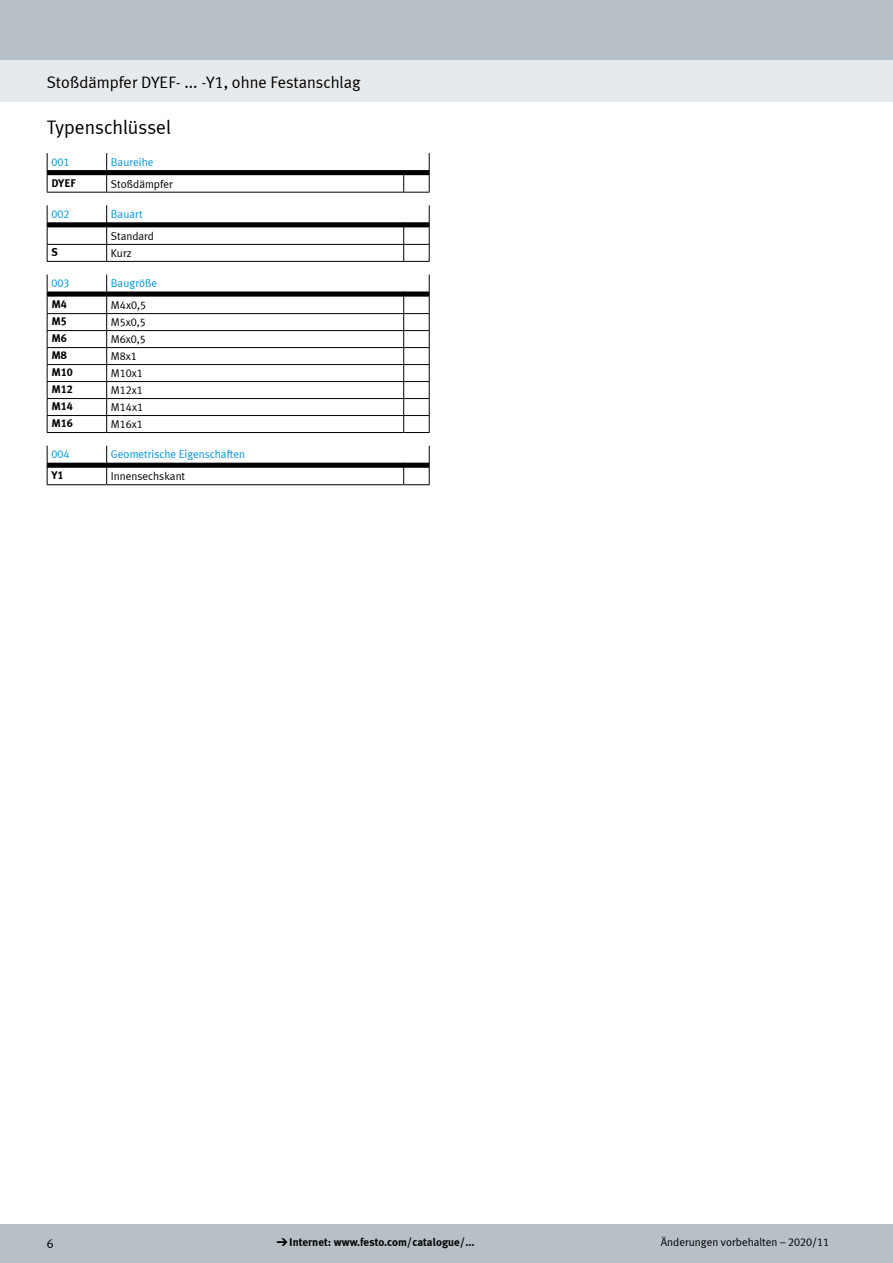
<style>
.page{position:relative;width:893px;height:1263px;background:#fff}
.page>*{position:absolute;margin:0;border:0;box-sizing:border-box;transform-origin:0 0}
.FES_title_section{font:19.5px "Meta Plus LF";color:#000}
.FES_title_family{font:16.5px "Meta Plus LF";color:#000}
.t1{font:12.75px "Meta Plus LF";color:#000}
.t2{font:11.25px/21.6px "Meta Plus LF";color:#000}
.t3{font:700 11.25px "Meta Plus LF";color:#000}
.t4{font:11.25px "Meta Plus LF";color:#0095db}
.s1{color:#0095db}
.s2{font-family:"Meto Pict 182";font-weight:400}
</style>
<div class="page">
<div style="left:0;top:1225px;width:893px;height:38px;background:#b6c0c6"></div>
<div style="left:0;top:60px;width:893px;height:42px;background:#e7eaec"></div>
<div style="left:0;top:0;width:893px;height:60px;background:#b6c0c6"></div>
<svg style="left:47px;top:153px;width:383px;height:40px"></svg>
<svg style="left:47px;top:205px;width:383px;height:57px"></svg>
<svg style="left:47px;top:274px;width:383px;height:159px"></svg>
<svg style="left:47px;top:446px;width:383px;height:39px"></svg>
<p class="FES_title_family" style="left:47px;top:73px;width:315px">Stoßdämpfer DYEF- ... -Y1, ohne Festanschlag</p>
<p class="FES_title_section" style="left:47px;top:116px;width:126px">Typenschlüssel</p>
<p class="t4" style="left:51px;top:155px;width:20px">001</p>
<p class="t4" style="left:111px;top:155px;width:44px">Baureihe</p>
<p class="t3" style="left:51px;top:176px;width:26px">DYEF</p>
<p class="t2" style="left:111px;top:173px;width:63px">Stoßdämpfer</p>
<p class="t4" style="left:51px;top:207px;width:20px">002</p>
<p class="t2" style="left:111px;top:203px;width:45px"><span class="s1">Bauart<br></span>Standard</p>
<p class="t3" style="left:51px;top:245px;width:8px">S</p>
<p class="t2" style="left:111px;top:242px;width:22px">Kurz</p>
<p class="t4" style="left:51px;top:277px;width:20px">003</p>
<p class="t4" style="left:111px;top:277px;width:48px">Baugröße</p>
<p class="t3" style="left:51px;top:297px;width:17px">M4</p>
<p class="t2" style="left:111px;top:294px;width:37px">M4x0,5</p>
<p class="t3" style="left:51px;top:314px;width:17px">M5</p>
<p class="t2" style="left:111px;top:311px;width:37px">M5x0,5</p>
<p class="t3" style="left:51px;top:331px;width:17px">M6</p>
<p class="t2" style="left:111px;top:328px;width:37px">M6x0,5</p>
<p class="t3" style="left:51px;top:348px;width:17px">M8</p>
<p class="t2" style="left:111px;top:345px;width:28px">M8x1</p>
<p class="t3" style="left:51px;top:365px;width:23px">M10</p>
<p class="t2" style="left:111px;top:362px;width:34px">M10x1</p>
<p class="t3" style="left:51px;top:382px;width:23px">M12</p>
<p class="t2" style="left:111px;top:379px;width:34px">M12x1</p>
<p class="t3" style="left:51px;top:399px;width:23px">M14</p>
<p class="t2" style="left:111px;top:396px;width:34px">M14x1</p>
<p class="t3" style="left:51px;top:416px;width:23px">M16</p>
<p class="t2" style="left:111px;top:413px;width:34px">M16x1</p>
<p class="t4" style="left:51px;top:448px;width:20px">004</p>
<p class="t4" style="left:111px;top:448px;width:136px">Geometrische Eigenschaften</p>
<p class="t3" style="left:51px;top:468px;width:14px">Y1</p>
<p class="t2" style="left:111px;top:465px;width:76px">Innensechskant</p>
<p class="t1" style="left:47px;top:1235px;width:8px">6</p>
<p class="t3" style="left:276px;top:1235px;width:199px"><span class="s2">d</span>Internet: www.festo.com/catalogue/...</p>
<p class="t2" style="left:661px;top:1231px;width:170px">Änderungen vorbehalten – 2020/11</p>
</div>
